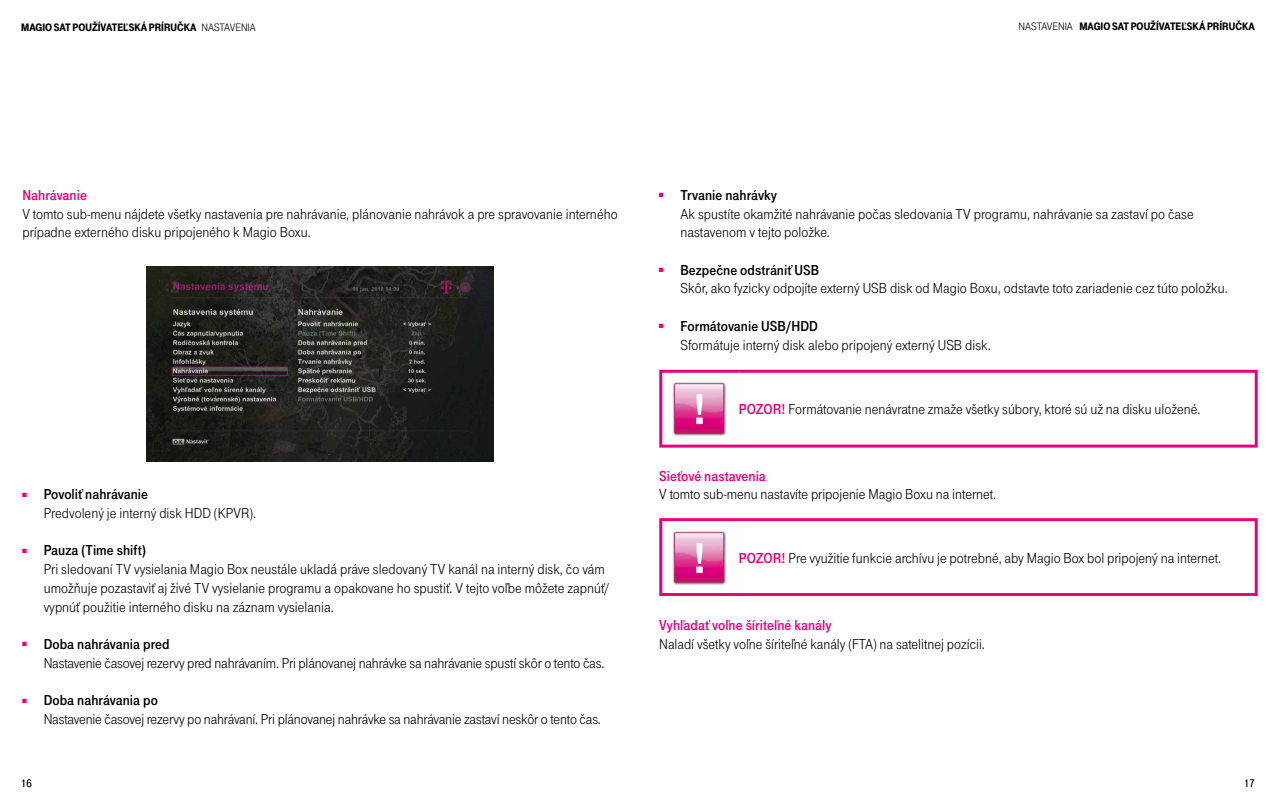
<style>
.page{position:relative;width:1276px;height:808px;background:#fff}
.page>*{position:absolute;margin:0;border:0;box-sizing:border-box;transform-origin:0 0}
.t1{font:15px/18.8px "Tele Grotesk Norm";color:#000}
.t2{font:15px "Tele Grotesk Fett";letter-spacing:.005em;color:#000}
.t3{font:15px "Tele Grotesk Fett";letter-spacing:.005em;color:#e6007d}
.t4{font:11.25px "Tele Grotesk Ultr";color:#000}
.t5{font:11.25px "Tele Grotesk Norm";color:#000}
.s1{font-family:"Tele Grotesk Norm"}
.s2{font-family:"Tele Logo";font-size:30px;color:#e6007d}
.s3{font-family:"Tele Grotesk Fett";color:#e20474}
</style>
<div class="page">
<img style="left:147px;top:267px;width:346px;height:195px">
<svg style="left:659px;top:370px;width:598px;height:78px"></svg>
<img style="left:660px;top:371px;width:79px;height:75px">
<svg style="left:659px;top:518px;width:598px;height:78px"></svg>
<img style="left:660px;top:519px;width:79px;height:76px">
<p class="t4" style="left:21px;top:21px;width:236px">MAGIO SAT POUŽÍVATEĽSKÁ PRÍRUČKA <span class="s1">NASTAVENIA</span></p>
<p class="t4" style="left:1018px;top:20px;width:238px"><span class="s1">NASTAVENIA</span> MAGIO SAT POUŽÍVATEĽSKÁ PRÍRUČKA</p>
<p class="t3" style="left:22px;top:186px;width:66px">Nahrávanie</p>
<p class="t1" style="left:22px;top:204px;width:597px">V tomto sub-menu nájdete všetky nastavenia pre nahrávanie, plánovanie nahrávok a pre spravovanie interného prípadne externého disku pripojeného k Magio Boxu.</p>
<p class="t2" style="left:22px;top:486px;width:127px"><span class="s2">§</span> Povoliť nahrávanie</p>
<p class="t1" style="left:44px;top:504px;width:214px">Predvolený je interný disk HDD (KPVR).</p>
<p class="t2" style="left:22px;top:542px;width:125px"><span class="s2">§</span> Pauza (Time shift)</p>
<p class="t1" style="left:44px;top:560px;width:567px">Pri sledovaní TV vysielania Magio Box neustále ukladá práve sledovaný TV kanál na interný disk, čo vám umožňuje pozastaviť aj živé TV vysielanie programu a opakovane ho spustiť. V tejto voľbe môžete zapnúť/ vypnúť použitie interného disku na záznam vysielania.</p>
<p class="t2" style="left:22px;top:635px;width:149px"><span class="s2">§</span> Doba nahrávania pred</p>
<p class="t1" style="left:44px;top:653px;width:562px">Nastavenie časovej rezervy pred nahrávaním. Pri plánovanej nahrávke sa nahrávanie spustí skôr o tento čas.</p>
<p class="t2" style="left:22px;top:692px;width:137px"><span class="s2">§</span> Doba nahrávania po</p>
<p class="t1" style="left:44px;top:710px;width:559px">Nastavenie časovej rezervy po nahrávaní. Pri plánovanej nahrávke sa nahrávanie zastaví neskôr o tento čas.</p>
<p class="t2" style="left:659px;top:186px;width:119px"><span class="s2">§</span> Trvanie nahrávky</p>
<p class="t1" style="left:680px;top:204px;width:515px">Ak spustíte okamžité nahrávanie počas sledovania TV programu, nahrávanie sa zastaví po čase nastavenom v tejto položke.</p>
<p class="t2" style="left:659px;top:261px;width:161px"><span class="s2">§</span> Bezpečne odstrániť USB</p>
<p class="t1" style="left:680px;top:279px;width:549px">Skôr, ako fyzicky odpojíte externý USB disk od Magio Boxu, odstavte toto zariadenie cez túto položku.</p>
<p class="t2" style="left:659px;top:317px;width:160px"><span class="s2">§</span> Formátovanie USB/HDD</p>
<p class="t1" style="left:680px;top:335px;width:312px">Sformátuje interný disk alebo pripojený externý USB disk.</p>
<p class="t1" style="left:739px;top:400px;width:463px"><span class="s3">POZOR!</span> Formátovanie nenávratne zmaže všetky súbory, ktoré sú už na disku uložené.</p>
<p class="t3" style="left:659px;top:467px;width:108px">Sieťové nastavenia</p>
<p class="t1" style="left:659px;top:485px;width:338px">V tomto sub-menu nastavíte pripojenie Magio Boxu na internet.</p>
<p class="t1" style="left:739px;top:549px;width:484px"><span class="s3">POZOR!</span> Pre využitie funkcie archívu je potrebné, aby Magio Box bol pripojený na internet.</p>
<p class="t3" style="left:659px;top:617px;width:174px">Vyhľadať voľne šíriteľné kanály</p>
<p class="t1" style="left:659px;top:635px;width:327px">Naladí všetky voľne šíriteľné kanály (FTA) na satelitnej pozícii.</p>
<p class="t5" style="left:21px;top:777px;width:12px">16</p>
<p class="t5" style="left:1244px;top:777px;width:12px">17</p>
</div>
